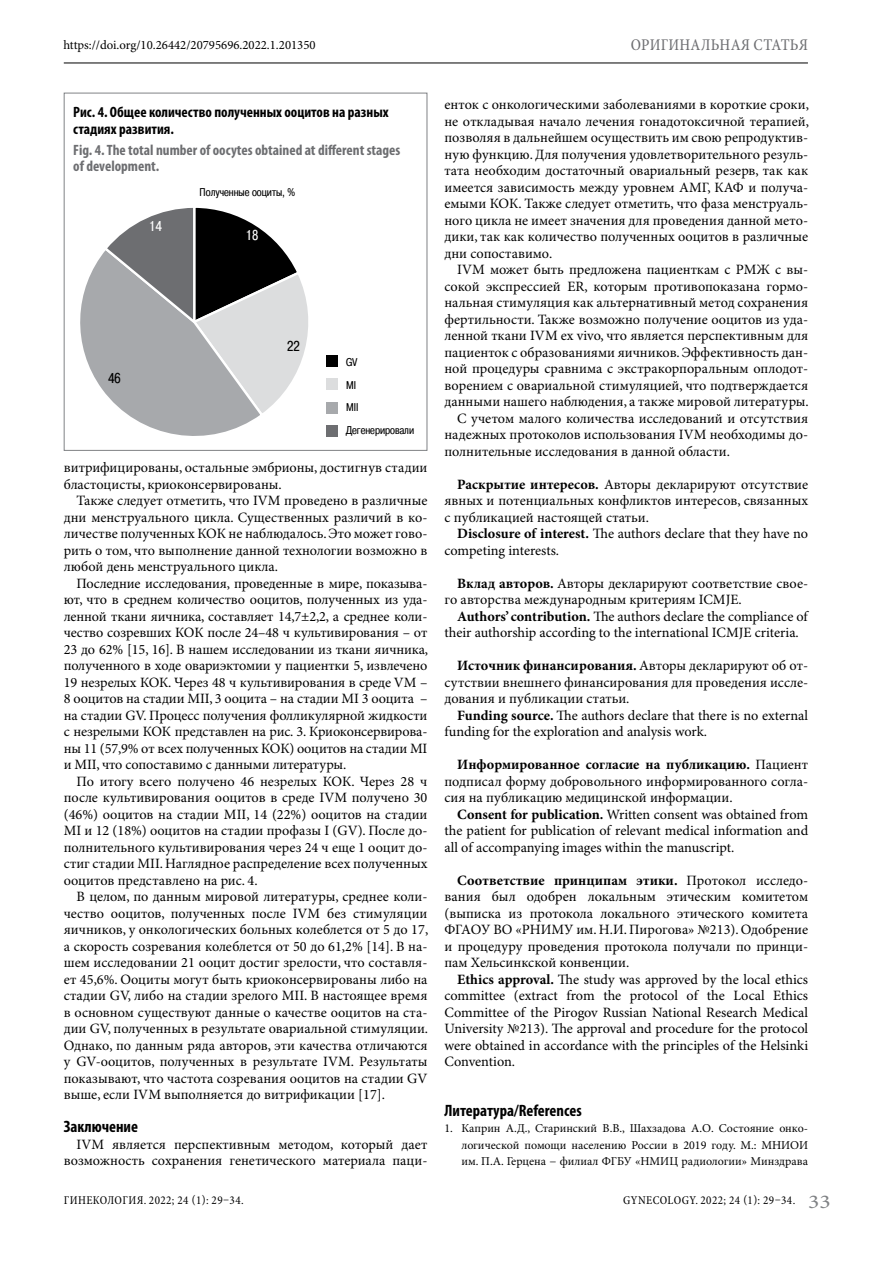
<style>
.page{position:relative;width:893px;height:1263px;background:#fff}
.page>*{position:absolute;margin:0;border:0;box-sizing:border-box;transform-origin:0 0}
.t1{font:700 condensed 16.5px "Myriad Pro";color:#000}
.t2{font:condensed 16.5px "Minion Pro";letter-spacing:.01em;color:#6d6e71}
.t3{font:700 condensed 15px/16.5px "Myriad Pro";color:#6d6e71}
.t4{font:700 condensed 15px/16.5px "Myriad Pro";color:#000}
.t5{font:14.25px/16.5px "Minion Pro";color:#000;text-align:justify}
.t6{font:14.25px "Pragmatica Cond C";color:#000}
.t7{font:14.25px "Pragmatica Cond C";color:#fff}
.t8{font:12.75px "Minion Pro";color:#000}
.t9{font:12px/16.5px "Minion Pro";color:#000;text-align:justify}
.t10{font:condensed 12px "Minion Pro";letter-spacing:.035em;color:#000}
.t11{font:11.25px/22.5px "Pragmatica Cond C";color:#000}
.s1{font-weight:700}
.s2{font-stretch:normal;font-size:19.5px;color:#808285}
</style>
<div class="page">
<hr style="left:64px;top:63px;width:744px;height:1px;background:#000">
<svg style="left:80px;top:207px;width:228px;height:229px"></svg>
<div style="left:327px;top:355px;width:11px;height:11px;background:#000"></div>
<div style="left:327px;top:379px;width:11px;height:11px;background:#dcddde"></div>
<div style="left:327px;top:402px;width:11px;height:11px;background:#a7a9ac"></div>
<div style="left:327px;top:425px;width:11px;height:11px;background:#6d6e71"></div>
<div style="left:64px;top:93px;width:363px;height:358px;border:1px solid #808285"></div>
<p class="t8" style="left:63px;top:37px;width:254px">https://doi.org/10.26442/20795696.2022.1.201350</p>
<p class="t2" style="left:631px;top:35px;width:179px">ОРИГИНАЛЬНАЯ СТАТЬЯ</p>
<p class="t4" style="left:73px;top:104px;width:317px">Рис. 4. Общее количество полученных ооцитов на разных стадиях развития.</p>
<p class="t3" style="left:73px;top:142px;width:329px">Fig. 4. The total number of oocytes obtained at different stages of development.</p>
<p class="t7" style="left:149px;top:218px;width:14px">14</p>
<p class="t11" style="left:200px;top:180px;width:97px">Полученные ооциты, %</p>
<p class="t7" style="left:245px;top:227px;width:15px">18</p>
<p class="t6" style="left:108px;top:370px;width:14px">46</p>
<p class="t6" style="left:287px;top:338px;width:14px">22</p>
<p class="t11" style="left:346px;top:351px;width:69px">GV<br>MI<br>MII<br>Дегенерировали</p>
<p class="t5" style="left:64px;top:460px;width:365px">витрифицированы, остальные эмбрионы, достигнув стадии бластоцисты, криоконсервированы.</p>
<p class="t5" style="left:64px;top:493px;width:365px;text-indent:13px">Также следует отметить, что IVM проведено в различные дни менструального цикла. Существенных различий в ко&shy;личестве полученных КОК не наблюдалось. Это может гово&shy;рить о том, что выполнение данной технологии возможно в любой день менструального цикла.</p>
<p class="t5" style="left:64px;top:575px;width:366px;text-indent:13px">Последние исследования, проведенные в мире, показыва&shy;ют, что в среднем количество ооцитов, полученных из уда&shy;ленной ткани яичника, составляет 14,7±2,2, а среднее коли&shy;чество созревших КОК после 24–48 ч культивирования – от 23 до 62% [15, 16]. В нашем исследовании из ткани яичника, полученного в ходе овариэктомии у пациентки 5, извлечено 19 незрелых КОК. Через 48 ч культивирования в среде VM – 8 ооцитов на стадии MII, 3 ооцита – на стадии MI 3 ооцита – на стадии GV. Процесс получения фолликулярной жидкости с незрелыми КОК представлен на рис. 3. Криоконсервирова&shy;ны 11 (57,9% от всех полученных КОК) ооцитов на стадии MI и MII, что сопоставимо с данными литературы.</p>
<p class="t5" style="left:64px;top:774px;width:365px;text-indent:13px">По итогу всего получено 46 незрелых КОК. Через 28 ч после культивирования ооцитов в среде IVM получено 30 (46%) ооцитов на стадии MII, 14 (22%) ооцитов на стадии MI и 12 (18%) ооцитов на стадии профазы I (GV). После до&shy;полнительного культивирования через 24 ч еще 1 ооцит до&shy;стиг стадии MII. Наглядное распределение всех полученных ооцитов представлено на рис. 4.</p>
<p class="t5" style="left:64px;top:889px;width:366px;text-indent:13px">В целом, по данным мировой литературы, среднее коли&shy;чество ооцитов, полученных после IVM без стимуляции яичников, у онкологических больных колеблется от 5 до 17, а скорость созревания колеблется от 50 до 61,2% [14]. В на&shy;шем исследовании 21 ооцит достиг зрелости, что составля&shy;ет 45,6%. Ооциты могут быть криоконсервированы либо на стадии GV, либо на стадии зрелого MII. В настоящее время в основном существуют данные о качестве ооцитов на ста&shy;дии GV, полученных в результате овариальной стимуляции.<br>Однако, по данным ряда авторов, эти качества отличаются у GV-ооцитов, полученных в результате IVM. Результаты показывают, что частота созревания ооцитов на стадии GV выше, если IVM выполняется до витрификации [17].</p>
<p class="t1" style="left:64px;top:1118px;width:76px">Заключение</p>
<p class="t5" style="left:64px;top:1136px;width:365px;text-align:right">IVM является перспективным методом, который дает возможность сохранения генетического материала паци-</p>
<p class="t5" style="left:444px;top:97px;width:366px">енток с онкологическими заболеваниями в короткие сроки, не откладывая начало лечения гонадотоксичной терапией, позволяя в дальнейшем осуществить им свою репродуктив&shy;ную функцию. Для получения удовлетворительного резуль&shy;тата необходим достаточный овариальный резерв, так как имеется зависимость между уровнем АМГ, КАФ и получа&shy;емыми КОК. Также следует отметить, что фаза менструаль&shy;ного цикла не имеет значения для проведения данной мето&shy;дики, так как количество полученных ооцитов в различные дни сопоставимо.</p>
<p class="t5" style="left:457px;top:262px;width:352px">IVM может быть предложена пациенткам с РМЖ с вы-</p>
<p class="t5" style="left:444px;top:278px;width:365px">сокой экспрессией ER, которым противопоказана гормо-</p>
<p class="t5" style="left:444px;top:295px;width:365px">нальная стимуляция как альтернативный метод сохранения</p>
<p class="t5" style="left:444px;top:311px;width:365px">фертильности. Также возможно получение ооцитов из уда-</p>
<p class="t5" style="left:444px;top:328px;width:365px">ленной ткани IVM ex vivo, что является перспективным для</p>
<p class="t5" style="left:444px;top:345px;width:365px">пациенток с образованиями яичников. Эффективность дан-</p>
<p class="t5" style="left:444px;top:361px;width:365px">ной процедуры сравнима с экстракорпоральным оплодот-</p>
<p class="t5" style="left:444px;top:378px;width:365px">ворением с овариальной стимуляцией, что подтверждается</p>
<p class="t5" style="left:444px;top:394px;width:366px">данными нашего наблюдения, а также мировой литературы.</p>
<p class="t5" style="left:457px;top:411px;width:352px">С учетом малого количества исследований и отсутствия</p>
<p class="t5" style="left:444px;top:427px;width:365px">надежных протоколов использования IVM необходимы до-</p>
<p class="t5" style="left:444px;top:444px;width:287px">полнительные исследования в данной области.</p>
<p class="t5" style="left:444px;top:477px;width:365px;text-indent:13px"><span class="s1">Раскрытие интересов.</span> Авторы декларируют отсутствие явных и потенциальных конфликтов интересов, связанных с публикацией настоящей статьи.</p>
<p class="t5" style="left:444px;top:526px;width:365px;text-indent:13px"><span class="s1">Disclosure of interest.</span> The authors declare that they have no competing interests.</p>
<p class="t5" style="left:444px;top:576px;width:365px;text-indent:13px"><span class="s1">Вклад авторов.</span> Авторы декларируют соответствие свое&shy;го авторства международным критериям ICMJE.</p>
<p class="t5" style="left:444px;top:609px;width:365px;text-indent:13px"><span class="s1">Authors’ contribution.</span> The authors declare the compliance of their authorship according to the international ICMJE criteria.</p>
<p class="t5" style="left:444px;top:658px;width:365px;text-indent:13px"><span class="s1">Источник финансирования.</span> Авторы декларируют об от&shy;сутствии внешнего финансирования для проведения иссле&shy;дования и публикации статьи.</p>
<p class="t5" style="left:444px;top:708px;width:365px;text-indent:13px"><span class="s1">Funding source.</span> The authors declare that there is no external funding for the exploration and analysis work.</p>
<p class="t5" style="left:444px;top:757px;width:365px;text-indent:13px"><span class="s1">Информированное согласие на публикацию.</span> Пациент подписал форму добровольного информированного согла&shy;сия на публикацию медицинской информации.</p>
<p class="t5" style="left:444px;top:807px;width:365px;text-indent:13px"><span class="s1">Consent for publication.</span> Written consent was obtained from the patient for publication of relevant medical information and all of accompanying images within the manuscript.</p>
<p class="t5" style="left:444px;top:873px;width:365px;text-indent:13px"><span class="s1">Соответствие принципам этики.</span> Протокол исследо&shy;вания был одобрен локальным этическим комитетом (выписка из протокола локального этического комитета ФГАОУ ВО «РНИМУ им. Н.И. Пирогова» №213). Одобрение и процедуру проведения протокола получали по принци&shy;пам Хельсинкской конвенции.</p>
<p class="t5" style="left:444px;top:972px;width:365px;text-indent:13px"><span class="s1">Ethics approval.</span> The study was approved by the local ethics committee (extract from the protocol of the Local Ethics Committee of the Pirogov Russian National Research Medical University №213). The approval and procedure for the protocol were obtained in accordance with the principles of the Helsinki Convention.</p>
<p class="t1" style="left:444px;top:1101px;width:139px">Литература/References</p>
<p class="t9" style="left:461px;top:1121px;width:348px;text-indent:-17px">1. Каприн А.Д., Старинский В.В., Шахзадова А.О. Состояние онко&shy;логической помощи населению России в 2019 году. М.: МНИОИ им. П.А. Герцена − филиал ФГБУ «НМИЦ радиологии» Минздрава</p>
<p class="t10" style="left:64px;top:1193px;width:181px">ГИНЕКОЛОГИЯ. 2022; 24 (1): 29–34.</p>
<p class="t10" style="left:623px;top:1193px;width:209px">GYNECOLOGY. 2022; 24 (1): 29–34. <span class="s2">33</span></p>
</div>
